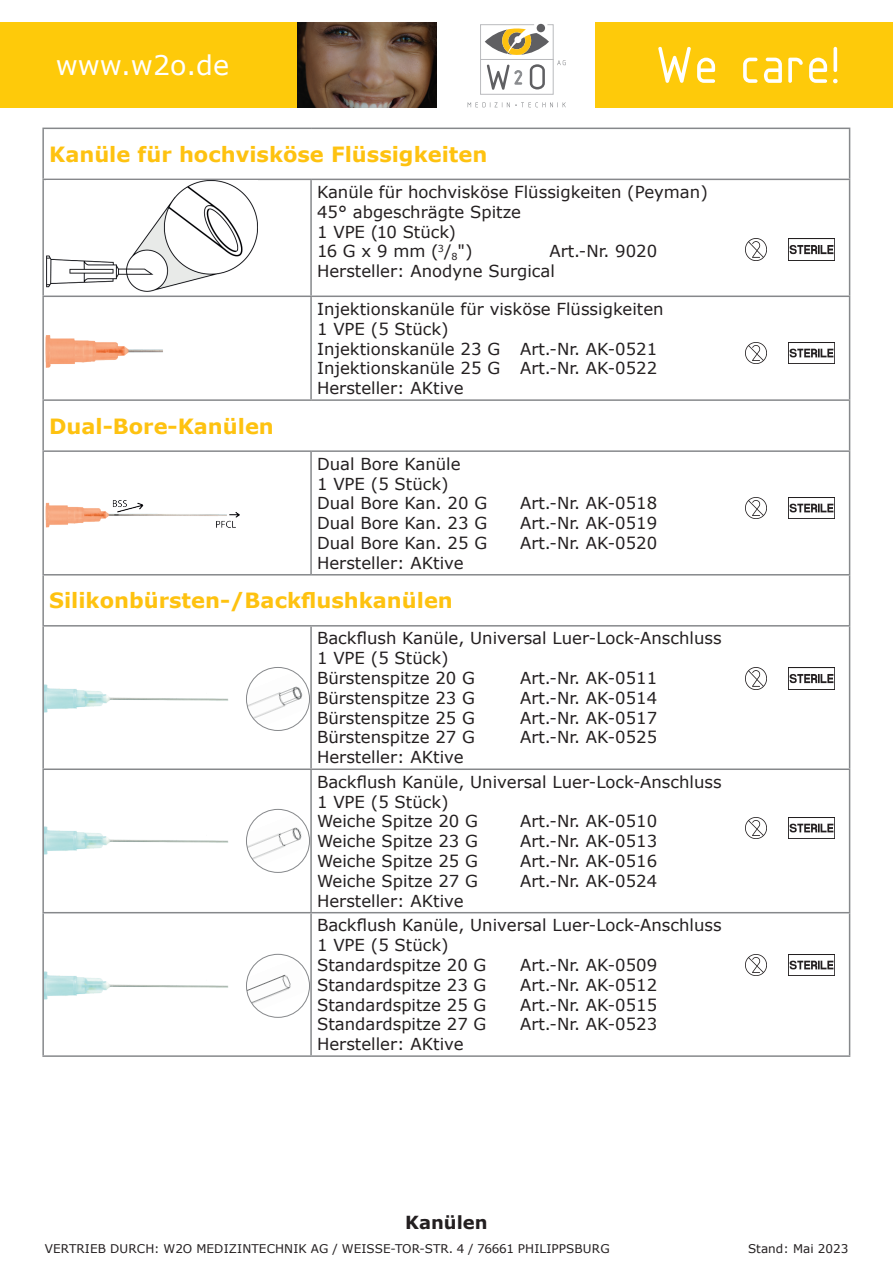
<style>
.page{position:relative;width:893px;height:1263px;background:#fff}
.page>*{position:absolute;margin:0;border:0;box-sizing:border-box;transform-origin:0 0}
.t1{font:54px "Isonorm 3098";letter-spacing:.035em;color:#fff}
.t2{font:27px "Verdana";color:#fff}
.t3{font:700 21px "Verdana";color:#fec210}
.t4{font:700 18px "Verdana";color:#231f20}
.t5{font:16.5px/19.8px "Verdana";color:#231f20}
.t6{font:12px "Verdana";letter-spacing:.01em;color:#231f20}
</style>
<div class="page">
<div style="left:0;top:22px;width:298px;height:85px;background:#feca0a"></div>
<div style="left:480px;top:59px;width:73px;height:36px;border:1px solid #babbbe"></div>
<svg style="left:468px;top:102px;width:98px;height:5px"></svg>
<svg style="left:480px;top:24px;width:86px;height:66px"></svg>
<div style="left:595px;top:22px;width:298px;height:85px;background:#feca0a"></div>
<img style="left:298px;top:22px;width:139px;height:85px">
<hr style="left:42px;top:128px;width:269px;height:1px;background:#86888b">
<hr style="left:42px;top:129px;width:2px;height:50px;background:#86888b">
<hr style="left:311px;top:128px;width:539px;height:1px;background:#86888b">
<hr style="left:849px;top:129px;width:1px;height:50px;background:#86888b">
<hr style="left:42px;top:179px;width:269px;height:1px;background:#86888b">
<hr style="left:42px;top:180px;width:2px;height:116px;background:#86888b">
<hr style="left:311px;top:179px;width:539px;height:1px;background:#86888b">
<hr style="left:310px;top:180px;width:2px;height:116px;background:#86888b">
<hr style="left:849px;top:180px;width:1px;height:116px;background:#86888b">
<hr style="left:42px;top:297px;width:2px;height:102px;background:#86888b">
<hr style="left:42px;top:399px;width:269px;height:2px;background:#86888b">
<hr style="left:42px;top:401px;width:2px;height:49px;background:#86888b">
<hr style="left:311px;top:399px;width:539px;height:2px;background:#86888b">
<hr style="left:849px;top:401px;width:1px;height:49px;background:#86888b">
<hr style="left:42px;top:452px;width:2px;height:122px;background:#86888b">
<hr style="left:42px;top:575px;width:2px;height:50px;background:#86888b">
<hr style="left:42px;top:626px;width:2px;height:142px;background:#86888b">
<hr style="left:42px;top:770px;width:2px;height:142px;background:#86888b">
<hr style="left:42px;top:913px;width:2px;height:142px;background:#86888b">
<hr style="left:42px;top:296px;width:269px;height:1px;background:#86888b">
<hr style="left:42px;top:450px;width:269px;height:2px;background:#86888b">
<hr style="left:311px;top:450px;width:539px;height:2px;background:#86888b">
<hr style="left:310px;top:452px;width:2px;height:122px;background:#86888b">
<hr style="left:849px;top:452px;width:1px;height:122px;background:#86888b">
<hr style="left:42px;top:574px;width:269px;height:1px;background:#86888b">
<hr style="left:311px;top:574px;width:539px;height:1px;background:#86888b">
<hr style="left:849px;top:575px;width:1px;height:50px;background:#86888b">
<hr style="left:42px;top:625px;width:269px;height:1px;background:#86888b">
<hr style="left:311px;top:625px;width:539px;height:1px;background:#86888b">
<hr style="left:310px;top:626px;width:2px;height:142px;background:#86888b">
<hr style="left:849px;top:626px;width:1px;height:142px;background:#86888b">
<hr style="left:42px;top:768px;width:269px;height:2px;background:#86888b">
<hr style="left:311px;top:768px;width:539px;height:2px;background:#86888b">
<hr style="left:310px;top:770px;width:2px;height:142px;background:#86888b">
<hr style="left:849px;top:770px;width:1px;height:142px;background:#86888b">
<hr style="left:42px;top:912px;width:269px;height:1px;background:#86888b">
<hr style="left:311px;top:912px;width:539px;height:1px;background:#86888b">
<hr style="left:310px;top:913px;width:2px;height:142px;background:#86888b">
<hr style="left:849px;top:913px;width:1px;height:142px;background:#86888b">
<hr style="left:42px;top:1055px;width:269px;height:2px;background:#86888b">
<hr style="left:311px;top:1055px;width:539px;height:2px;background:#86888b">
<hr style="left:310px;top:297px;width:2px;height:102px;background:#86888b">
<hr style="left:849px;top:297px;width:1px;height:102px;background:#86888b">
<hr style="left:311px;top:296px;width:539px;height:1px;background:#86888b">
<img style="left:47px;top:181px;width:211px;height:111px">
<img style="left:788px;top:239px;width:46px;height:21px">
<img style="left:745px;top:239px;width:22px;height:21px">
<img style="left:45px;top:335px;width:118px;height:33px">
<img style="left:788px;top:342px;width:46px;height:21px">
<img style="left:745px;top:342px;width:22px;height:21px">
<img style="left:45px;top:500px;width:195px;height:28px">
<img style="left:788px;top:498px;width:46px;height:21px">
<img style="left:745px;top:498px;width:22px;height:21px">
<img style="left:788px;top:668px;width:46px;height:21px">
<img style="left:745px;top:668px;width:22px;height:21px">
<img style="left:246px;top:672px;width:63px;height:54px">
<div style="left:246px;top:667px;width:64px;height:64px;border:1px solid #86888b;border-radius:50%"></div>
<img style="left:45px;top:684px;width:183px;height:29px">
<img style="left:246px;top:814px;width:63px;height:52px">
<div style="left:246px;top:809px;width:64px;height:64px;border:1px solid #86888b;border-radius:50%"></div>
<img style="left:45px;top:826px;width:183px;height:29px">
<img style="left:788px;top:817px;width:46px;height:22px">
<img style="left:745px;top:817px;width:22px;height:22px">
<img style="left:246px;top:958px;width:63px;height:52px">
<div style="left:246px;top:954px;width:64px;height:64px;border:1px solid #86888b;border-radius:50%"></div>
<img style="left:45px;top:971px;width:183px;height:29px">
<img style="left:788px;top:955px;width:46px;height:21px">
<img style="left:745px;top:955px;width:22px;height:21px">
<h2 class="t2" style="left:56px;top:47px;width:175px">www.w2o.de</h2>
<h1 class="t1" style="left:658px;top:38px;width:186px">We care!</h1>
<p class="t3" style="left:49px;top:139px;width:440px">Kanüle für hochvisköse Flüssigkeiten</p>
<p class="t5" style="left:317px;top:182px;width:392px">Kanüle für hochvisköse Flüssigkeiten (Peyman)<br>45° abgeschrägte Spitze<br>1 VPE (10 Stück)<br>16 G x 9 mm (<sup>3</sup>/<sub>8</sub>")</p>
<p class="t5" style="left:317px;top:241px;width:342px;text-indent:232px">Art.-Nr. 9020<br>Hersteller: Anodyne Surgical</p>
<p class="t5" style="left:317px;top:299px;width:348px">Injektionskanüle für visköse Flüssigkeiten<br>1 VPE (5 Stück)<br>Injektionskanüle 23 G Art.-Nr. AK-0521<br>Injektionskanüle 25 G Art.-Nr. AK-0522<br>Hersteller: AKtive</p>
<p class="t3" style="left:49px;top:411px;width:226px">Dual-Bore-Kanülen</p>
<p class="t5" style="left:317px;top:454px;width:172px">Dual Bore Kanüle<br>1 VPE (5 Stück)<br>Dual Bore Kan. 20 G</p>
<p class="t5" style="left:520px;top:493px;width:139px">Art.-Nr. AK-0518</p>
<p class="t5" style="left:317px;top:513px;width:172px">Dual Bore Kan. 23 G</p>
<p class="t5" style="left:520px;top:513px;width:139px">Art.-Nr. AK-0519</p>
<p class="t5" style="left:317px;top:533px;width:172px">Dual Bore Kan. 25 G</p>
<p class="t5" style="left:520px;top:533px;width:139px">Art.-Nr. AK-0520</p>
<p class="t5" style="left:317px;top:553px;width:148px">Hersteller: AKtive</p>
<p class="t3" style="left:49px;top:586px;width:405px">Silikonbürsten-/Backflushkanülen</p>
<p class="t5" style="left:317px;top:628px;width:406px">Backflush Kanüle, Universal Luer-Lock-Anschluss<br>1 VPE (5 Stück)<br>Bürstenspitze 20 G</p>
<p class="t5" style="left:520px;top:668px;width:139px">Art.-Nr. AK-0511</p>
<p class="t5" style="left:317px;top:688px;width:159px">Bürstenspitze 23 G</p>
<p class="t5" style="left:520px;top:688px;width:139px">Art.-Nr. AK-0514</p>
<p class="t5" style="left:317px;top:707px;width:159px">Bürstenspitze 25 G</p>
<p class="t5" style="left:520px;top:707px;width:139px">Art.-Nr. AK-0517</p>
<p class="t5" style="left:317px;top:727px;width:159px">Bürstenspitze 27 G</p>
<p class="t5" style="left:520px;top:727px;width:139px">Art.-Nr. AK-0525</p>
<p class="t5" style="left:317px;top:745px;width:406px;line-height:24.6px">Hersteller: AKtive<br>Backflush Kanüle, Universal Luer-Lock-Anschluss</p>
<p class="t5" style="left:317px;top:792px;width:162px">1 VPE (5 Stück)<br>Weiche Spitze 20 G</p>
<p class="t5" style="left:520px;top:811px;width:139px">Art.-Nr. AK-0510</p>
<p class="t5" style="left:317px;top:831px;width:162px">Weiche Spitze 23 G</p>
<p class="t5" style="left:520px;top:831px;width:139px">Art.-Nr. AK-0513</p>
<p class="t5" style="left:317px;top:851px;width:162px">Weiche Spitze 25 G</p>
<p class="t5" style="left:520px;top:851px;width:139px">Art.-Nr. AK-0516</p>
<p class="t5" style="left:317px;top:871px;width:162px">Weiche Spitze 27 G</p>
<p class="t5" style="left:520px;top:871px;width:139px">Art.-Nr. AK-0524</p>
<p class="t5" style="left:317px;top:888px;width:406px;line-height:24.6px">Hersteller: AKtive<br>Backflush Kanüle, Universal Luer-Lock-Anschluss</p>
<p class="t5" style="left:317px;top:935px;width:171px">1 VPE (5 Stück)<br>Standardspitze 20 G</p>
<p class="t5" style="left:520px;top:955px;width:139px">Art.-Nr. AK-0509</p>
<p class="t5" style="left:317px;top:975px;width:171px">Standardspitze 23 G</p>
<p class="t5" style="left:520px;top:975px;width:139px">Art.-Nr. AK-0512</p>
<p class="t5" style="left:317px;top:994px;width:171px">Standardspitze 25 G</p>
<p class="t5" style="left:520px;top:994px;width:139px">Art.-Nr. AK-0515</p>
<p class="t5" style="left:317px;top:1014px;width:171px">Standardspitze 27 G</p>
<p class="t5" style="left:520px;top:1014px;width:139px">Art.-Nr. AK-0523</p>
<p class="t5" style="left:317px;top:1034px;width:148px">Hersteller: AKtive</p>
<p class="t4" style="left:405px;top:1210px;width:84px">Kanülen</p>
<p class="t6" style="left:45px;top:1240px;width:566px">VERTRIEB DURCH: W2O MEDIZINTECHNIK AG / WEISSE-TOR-STR. 4 / 76661 PHILIPPSBURG</p>
<p class="t6" style="left:748px;top:1240px;width:102px">Stand: Mai 2023</p>
</div>
